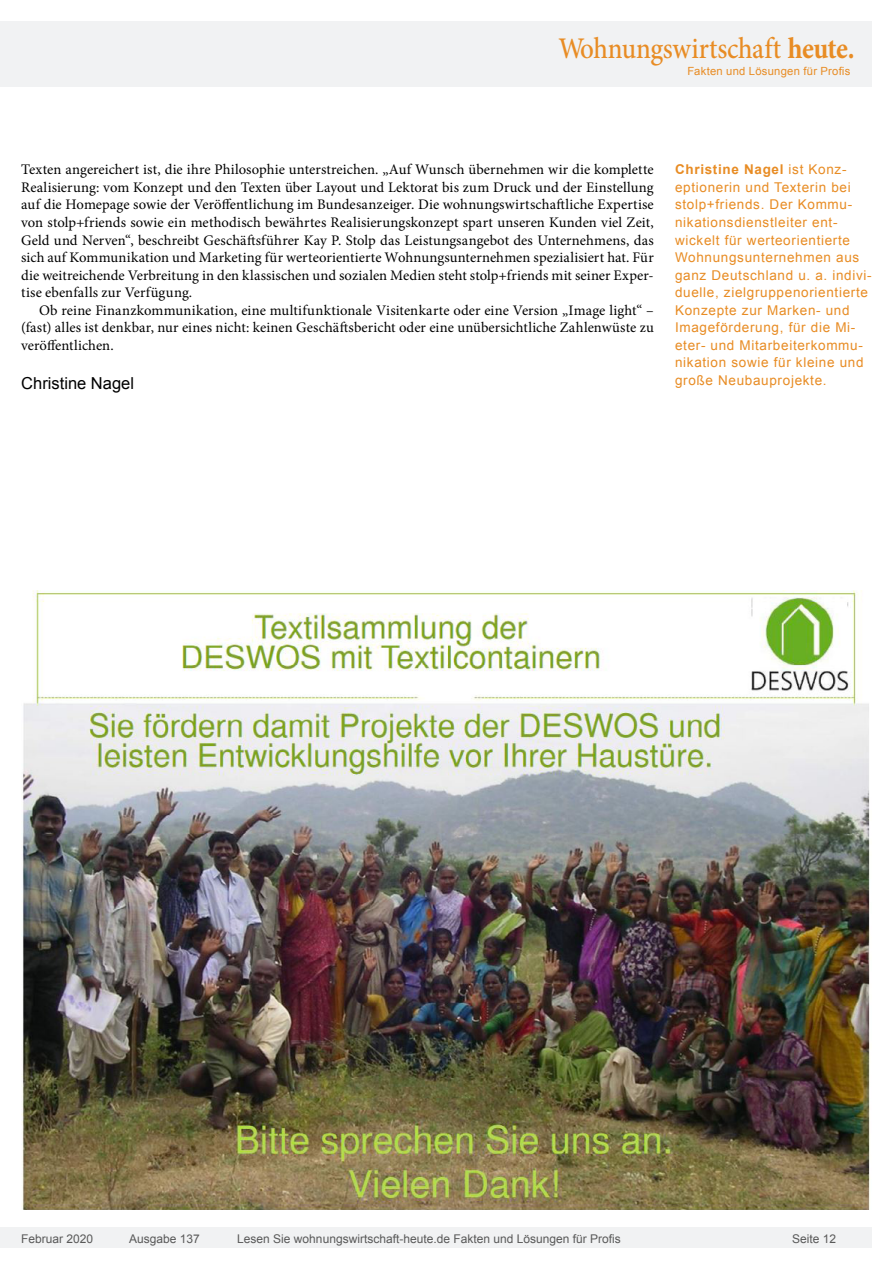
<style>
.page{position:relative;width:893px;height:1263px;background:#fff}
.page>*{position:absolute;margin:0;border:0;box-sizing:border-box;transform-origin:0 0}
.t1{font:500 30px "Minion Pro";letter-spacing:-.01em;color:#e88c24;scale:.9 1}
.t2{font:16.5px "Arial";color:#000}
.t3{font:14.7px/17.5px "Minion Pro";letter-spacing:.005em;color:#000;text-align:justify}
.t4{font:13.5px/17.5px "Arial";letter-spacing:.05em;color:#e88c24}
.t5{font:12px "Arial";color:#595959}
.t6{font:11.25px "Arial";letter-spacing:.025em;color:#e88c24}
.s1{font-weight:700}
</style>
<div class="page">
<div style="left:0;top:1227px;width:872px;height:20px;background:#f1f2f3"></div>
<div style="left:0;top:21px;width:872px;height:66px;background:#f1f2f3"></div>
<img style="left:21px;top:591px;width:849px;height:619px">
<h1 class="t1" style="left:558px;top:28px;width:331px">Wohnungswirtschaft <span class="s1">heute.</span></h1>
<p class="t6" style="left:687px;top:63px;width:165px">Fakten und Lösungen für Profis</p>
<p class="t3" style="left:21px;top:161px;width:634px">Texten angereichert ist, die ihre Philosophie unterstreichen. „Auf Wunsch übernehmen wir die komplette Realisierung: vom Konzept und den Texten über Layout und Lektorat bis zum Druck und der Einstellung auf die Homepage sowie der Veröffentlichung im Bundesanzeiger. Die wohnungswirtschaftliche Expertise von stolp+friends sowie ein methodisch bewährtes Realisierungskonzept spart unseren Kunden viel Zeit, Geld und Nerven“, beschreibt Geschäftsführer Kay P. Stolp das Leistungsangebot des Unternehmens, das sich auf Kommunikation und Marketing für werteorientierte Wohnungsunternehmen spezialisiert hat. Für die weitreichende Verbreitung in den klassischen und sozialen Medien steht stolp+friends mit seiner Exper&shy;tise ebenfalls zur Verfügung.</p>
<p class="t3" style="left:21px;top:301px;width:634px;text-indent:18px">Ob reine Finanzkommunikation, eine multifunktionale Visitenkarte oder eine Version „Image light“ – (fast) alles ist denkbar, nur eines nicht: keinen Geschäftsbericht oder eine unübersichtliche Zahlenwüste zu veröffentlichen.</p>
<p class="t2" style="left:21px;top:373px;width:114px">Christine Nagel</p>
<p class="t4" style="left:675px;top:161px;width:198px"><span class="s1">Christine Nagel</span> ist Konz&shy;eptionerin und Texterin bei stolp+friends. Der Kommu&shy;nikationsdienstleiter ent&shy;wickelt für werteorientierte<br>Wohnungsunternehmen aus ganz Deutschland u. a. indivi&shy;duelle, zielgruppenorientierte<br>Konzepte zur Marken- und<br>Imageförderung, für die Mi&shy;eter- und Mitarbeiterkommu&shy;nikation sowie für kleine und große Neubauprojekte.</p>
<p class="t5" style="left:21px;top:1230px;width:74px">Februar 2020</p>
<p class="t5" style="left:129px;top:1230px;width:72px">Ausgabe 137</p>
<p class="t5" style="left:237px;top:1230px;width:385px">Lesen Sie wohnungswirtschaft-heute.de Fakten und Lösungen für Profis</p>
<p class="t5" style="left:792px;top:1231px;width:46px">Seite 12</p>
</div>
